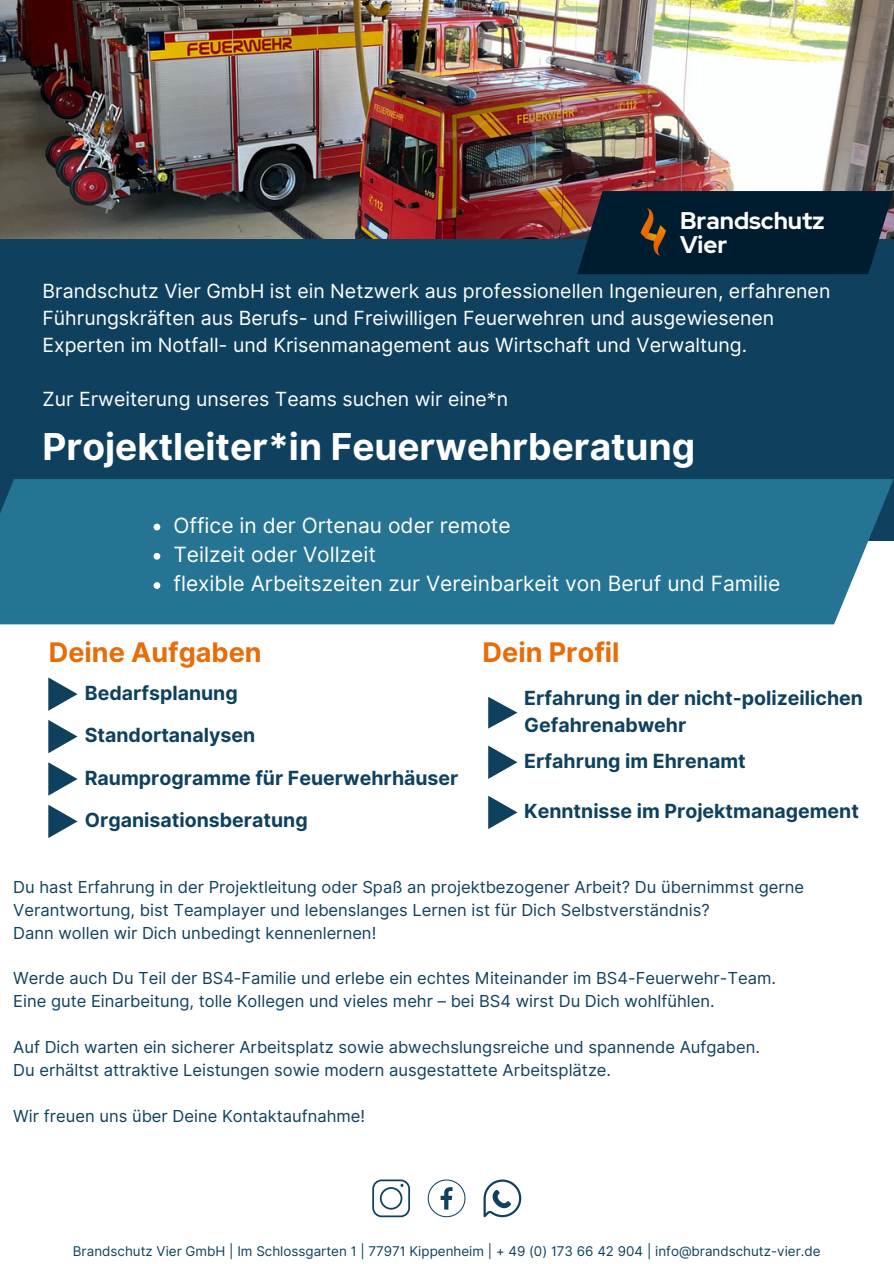
<style>
.page{position:relative;width:894px;height:1264px;background:#fff}
.page>*{position:absolute;margin:0;border:0;box-sizing:border-box;transform-origin:0 0}
.t1{font:700 37.05px "Inter";color:#fff}
.t2{font:700 27px "Inter";color:#e86c07}
.t3{font:700 24px/23.7px "Red Hat Display";color:#fff}
.t4{font:21px "Inter";color:#fff}
.t5{font:19.5px/27px "Inter";color:#fff}
.t6{font:700 19.5px/27px "Inter";color:#0f415f}
.t7{font:16.5px/23px "Inter";color:#0f415f}
.t8{font:13.35px "Inter";color:#0f415f}
</style>
<div class="page">
<img style="left:0;top:0;width:893px;height:239px">
<div style="left:0;top:239px;width:893px;height:302px;background:#0f415f"></div>
<svg style="left:577px;top:191px;width:316px;height:83px;background:#071f32"></svg>
<img style="left:639px;top:208px;width:29px;height:49px">
<div style="left:0;top:479px;width:893px;height:145px;background:#257494"></div>
<svg style="left:153px;top:523px;width:7px;height:7px"></svg>
<svg style="left:153px;top:553px;width:7px;height:6px"></svg>
<svg style="left:153px;top:582px;width:7px;height:7px"></svg>
<svg style="left:48px;top:677px;width:29px;height:33px"></svg>
<svg style="left:48px;top:720px;width:29px;height:33px"></svg>
<svg style="left:48px;top:762px;width:29px;height:33px"></svg>
<svg style="left:48px;top:804px;width:29px;height:34px"></svg>
<svg style="left:488px;top:697px;width:29px;height:31px"></svg>
<svg style="left:488px;top:745px;width:29px;height:34px"></svg>
<svg style="left:488px;top:795px;width:29px;height:34px"></svg>
<svg style="left:372px;top:1179px;width:38px;height:38px"></svg>
<svg style="left:427px;top:1179px;width:38px;height:38px"></svg>
<svg style="left:483px;top:1179px;width:38px;height:38px"></svg>
<p class="t3" style="left:679px;top:209px;width:146px">Brandschutz<br>Vier</p>
<h4 class="t5" style="left:43px;top:277px;width:789px">Brandschutz Vier GmbH ist ein Netzwerk aus professionellen Ingenieuren, erfahrenen<br>Führungskräften aus Berufs- und Freiwilligen Feuerwehren und ausgewiesenen<br>Experten im Notfall- und Krisenmanagement aus Wirtschaft und Verwaltung.</h4>
<h4 class="t5" style="left:43px;top:385px;width:467px">Zur Erweiterung unseres Teams suchen wir eine*n</h4>
<h4 class="t1" style="left:43px;top:424px;width:654px">Projektleiter*in Feuerwehrberatung</h4>
<h3 class="t4" style="left:173px;top:512px;width:339px">Office in der Ortenau oder remote</h3>
<h5 class="t4" style="left:173px;top:541px;width:204px">Teilzeit oder Vollzeit</h5>
<h5 class="t4" style="left:173px;top:571px;width:608px">flexible Arbeitszeiten zur Vereinbarkeit von Beruf und Familie</h5>
<h4 class="t2" style="left:49px;top:636px;width:214px">Deine Aufgaben</h4>
<h4 class="t2" style="left:482px;top:636px;width:139px">Dein Profil</h4>
<h5 class="t6" style="left:85px;top:679px;width:154px">Bedarfsplanung</h5>
<h1 class="t6" style="left:85px;top:721px;width:172px">Standortanalysen</h1>
<h5 class="t6" style="left:85px;top:764px;width:375px">Raumprogramme für Feuerwehrhäuser</h5>
<h5 class="t6" style="left:85px;top:806px;width:224px">Organisationsberatung</h5>
<h2 class="t6" style="left:524px;top:684px;width:340px">Erfahrung in der nicht-polizeilichen<br>Gefahrenabwehr</h2>
<h2 class="t6" style="left:524px;top:747px;width:223px">Erfahrung im Ehrenamt</h2>
<h4 class="t6" style="left:524px;top:797px;width:336px">Kenntnisse im Projektmanagement</h4>
<h6 class="t7" style="left:13px;top:875px;width:792px">Du hast Erfahrung in der Projektleitung oder Spaß an projektbezogener Arbeit? Du übernimmst gerne<br>Verantwortung, bist Teamplayer und lebenslanges Lernen ist für Dich Selbstverständnis?<br>Dann wollen wir Dich unbedingt kennenlernen!</h6>
<h6 class="t7" style="left:13px;top:967px;width:764px">Werde auch Du Teil der BS4-Familie und erlebe ein echtes Miteinander im BS4-Feuerwehr-Team.<br>Eine gute Einarbeitung, tolle Kollegen und vieles mehr – bei BS4 wirst Du Dich wohlfühlen.</h6>
<h6 class="t7" style="left:13px;top:1035px;width:748px">Auf Dich warten ein sicherer Arbeitsplatz sowie abwechslungsreiche und spannende Aufgaben.<br>Du erhältst attraktive Leistungen sowie modern ausgestattete Arbeitsplätze.</h6>
<h6 class="t7" style="left:13px;top:1104px;width:353px">Wir freuen uns über Deine Kontaktaufnahme!</h6>
<h4 class="t8" style="left:73px;top:1242px;width:749px">Brandschutz Vier GmbH | Im Schlossgarten 1 | 77971 Kippenheim | + 49 (0) 173 66 42 904 | info@brandschutz-vier.de</h4>
</div>
